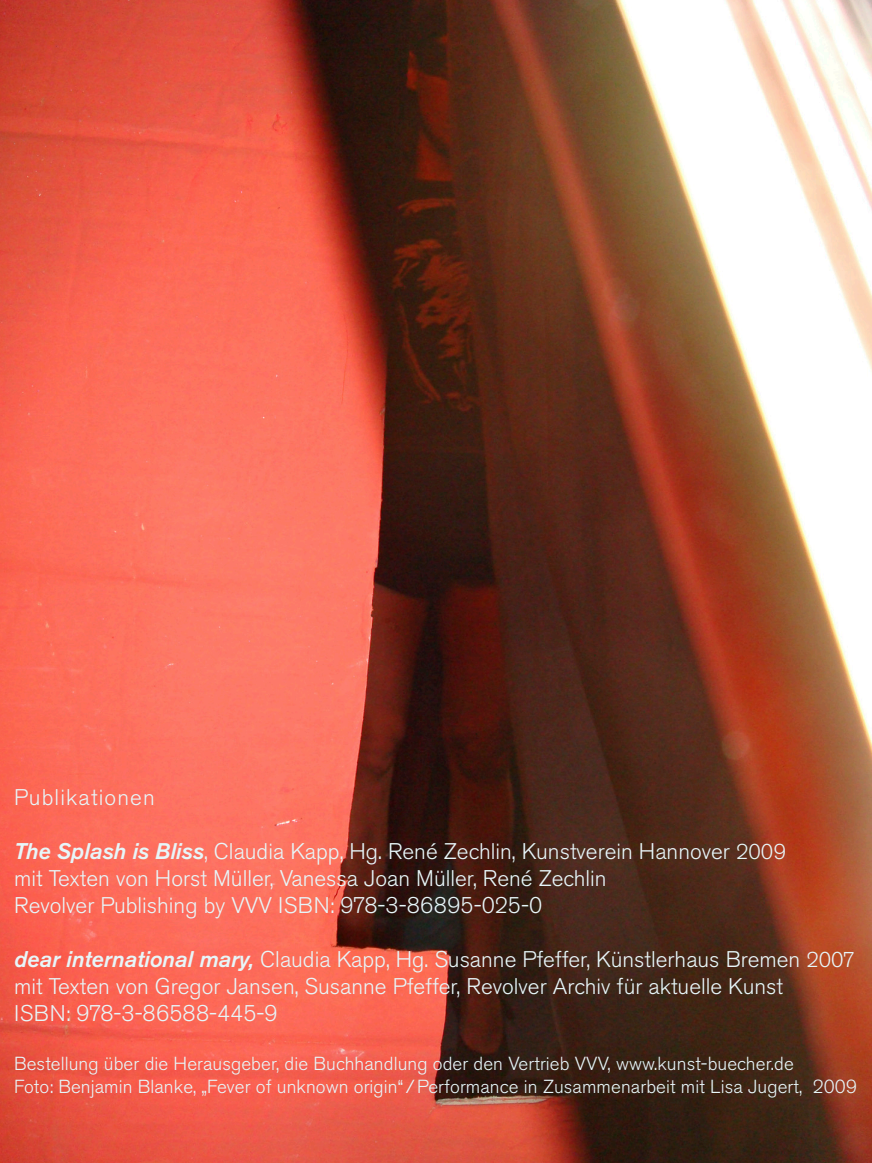
<style>
.page{position:relative;width:872px;height:1163px;background:#fff}
.page>*{position:absolute;margin:0;border:0;box-sizing:border-box;transform-origin:0 0}
.t1{font:300 22.5px/27px "Akzidenz Grotesk BE";color:#e7f6f9}
.t2{font:300 22.5px "Akzidenz Grotesk BE";letter-spacing:.05em;color:#e7f6f9}
.t3{font:300 18.75px/22.5px "Akzidenz Grotesk BE";letter-spacing:.005em;color:#e7f6f9}
.s1{font-weight:500;font-style:italic}
.s2{font-size:21.25px}
</style>
<div class="page">
<img style="left:0;top:0;width:872px;height:1162px">
<p class="t2" style="left:14px;top:784px;width:142px">Publikationen</p>
<p class="t1" style="left:14px;top:837px;width:773px"><span class="s1">The Splash is Bliss</span>, Claudia Kapp, Hg. René Zechlin, Kunstverein Hannover <span class="s2">2009 </span>mit Texten von Horst Müller, Vanessa Joan Müller, René Zechlin<br>Revolver Publishing by VVV ISBN: 978-3-86895-025-0</p>
<p class="t1" style="left:14px;top:945px;width:842px"><span class="s1">dear international mary,</span> Claudia Kapp, Hg. Susanne Pfeffer, Künstlerhaus Bremen <span class="s2">2007 </span>mit Texten von Gregor Jansen, Susanne Pfeffer, Revolver Archiv für aktuelle Kunst<br>ISBN: 978-3-86588-445-9</p>
<p class="t3" style="left:14px;top:1052px;width:844px">Bestellung über die Herausgeber, die Buchhandlung oder den Vertrieb VVV, www.kunst-buecher.de<br>Foto: Benjamin Blanke, „Fever of unknown origin“ /Performance in Zusammenarbeit mit Lisa Jugert, 2009</p>
</div>
